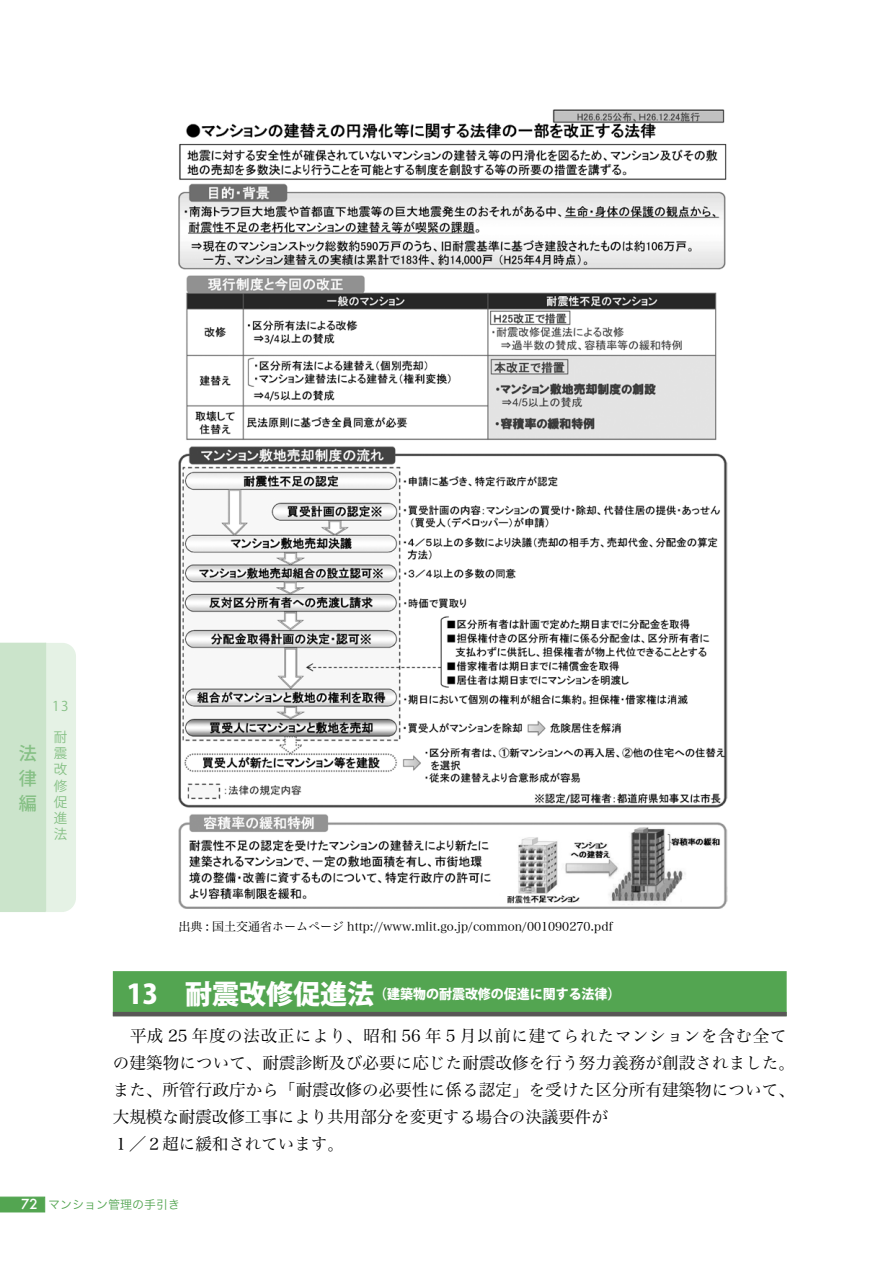
<style>
.page{position:relative;width:893px;height:1263px;background:#fff}
.page>*{position:absolute;margin:0;border:0;box-sizing:border-box;transform-origin:0 0}
.t1{font:500 18px/25.2px "Koz Go Pr 6 N";color:#86c085;text-align:justify}
.t2{font:16.5px/27px "Hira Min Pro W3";letter-spacing:.01em;color:#000}
.t3{font:800 13.5px "Koz Go Pro";color:#fff;scale:.96 1}
.t4{font:13.5px/16.2px "Koz Go Pr 6 N";color:#86c085;text-align:justify}
.t5{font:12px "Hira Min Pro W3";color:#000}
.t6{font:12px "Hira Kaku Pro W3";color:#53a551}
.s1{font-size:27px}
.s2{font-family:"Futura";font-weight:500;font-size:13.5px;color:#fff}
</style>
<div class="page">
<svg style="left:0;top:1197px;width:45px;height:15px"></svg>
<svg style="left:0;top:642px;width:76px;height:270px;background:#d5e9d5"></svg>
<div style="left:113px;top:971px;width:674px;height:45px;background:#53a551"></div>
<hr style="left:113px;top:1012px;width:674px;height:4px;background:#595757">
<img style="left:178px;top:109px;width:550px;height:799px">
<p class="t1" style="left:19px;top:741px;width:19px">法律編</p>
<p class="t4" style="left:52px;top:698px;width:18px">13</p>
<p class="t4" style="left:54px;top:729px;width:15px">耐震改修促進法</p>
<p class="t5" style="left:178px;top:916px;width:436px">出典 : 国土交通省ホームページ http://www.mlit.go.jp/common/001090270.pdf</p>
<p class="t3" style="left:127px;top:985px;width:516px"><span class="s1">13　耐震改修促進法</span>（建築物の耐震改修の促進に関する法律）</p>
<p class="t2" style="left:113px;top:1021px;width:684px">　平成 25 年度の法改正により、昭和 56 年 5 月以前に建てられたマンションを含む全ての建築物について、耐震診断及び必要に応じた耐震改修を行う努力義務が創設されました。また、所管行政庁から「耐震改修の必要性に係る認定」を受けた区分所有建築物について、大規模な耐震改修工事により共用部分を変更する場合の決議要件が<br>１／２超に緩和されています。</p>
<p class="t6" style="left:21px;top:1193px;width:161px"><span class="s2">72</span> マンション管理の手引き</p>
</div>
